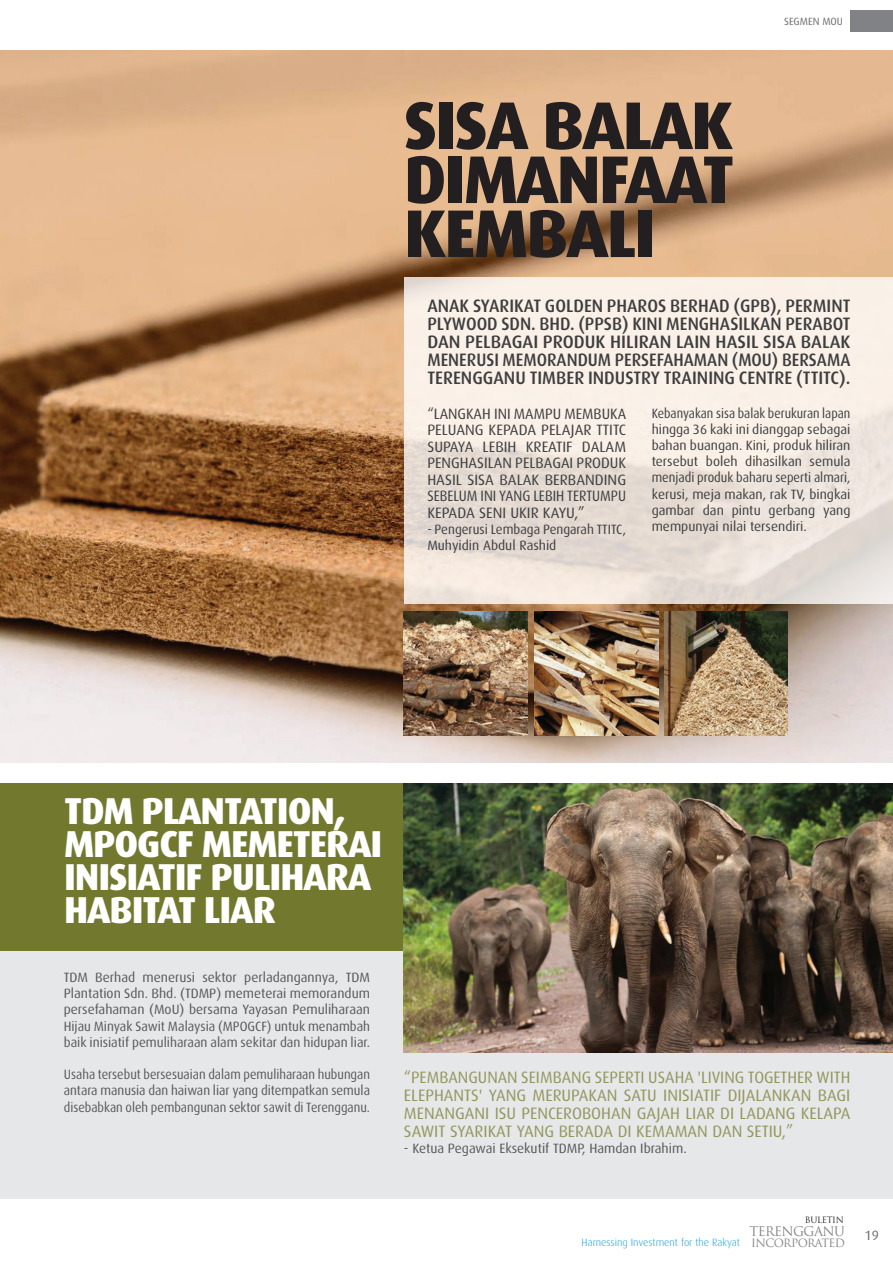
<style>
.page{position:relative;width:893px;height:1263px;background:#fff}
.page>*{position:absolute;margin:0;border:0;box-sizing:border-box;transform-origin:0 0}
.t1{font:800 67.5px/54px "Dax";letter-spacing:-.03em;color:#231f20;text-align:justify}
.t2{font:800 37.5px/33px "Dax";letter-spacing:-.03em;color:#fff}
.t3{font:500 18px/18px "Dax";color:#3e3e3f;text-align:justify}
.t4{font:16.5px/18px "Dax";color:#94975d;text-align:justify}
.t5{font:15px/16.5px "Dax";color:#3e3e3f;text-align:justify}
.t6{font:13.5px/16.2px "Dax";color:#57585a;text-align:justify}
.t7{font:13.5px/16.2px "Dax";color:#3e3e3f;text-align:justify;scale:.91 1}
.t8{font:13.5px/16.2px "Dax";color:#57585a;text-align:justify;scale:.92 1}
.t9{font:13.5px/16.2px "Dax";color:#3e3e3f;scale:.96 1}
.t10{font:13.5px "Dax";color:#6c6d70}
.t11{font:12.9px "Trajan";letter-spacing:-.05em;color:#808285}
.t12{font:11.1px "Trajan";letter-spacing:-.05em;color:#808285}
.t13{font:300 10.5px "Dax";color:#119fd9}
.t14{font:10.5px "Dax";color:#6c6d70}
.t15{font:8.55px "Trajan";letter-spacing:-.04em;color:#231f20}
</style>
<div class="page">
<div style="left:0;top:930px;width:893px;height:269px;background:#e6e7e9"></div>
<div style="left:0;top:783px;width:593px;height:168px;background:#72792f"></div>
<img style="left:404px;top:783px;width:489px;height:269px">
<img style="left:0;top:50px;width:893px;height:712px">
<svg style="left:404px;top:277px;width:489px;height:327px;background:#f1e7df"></svg>
<img style="left:404px;top:612px;width:124px;height:123px">
<img style="left:534px;top:612px;width:124px;height:123px">
<img style="left:664px;top:612px;width:124px;height:123px">
<div style="left:850px;top:11px;width:43px;height:21px;background:#808285"></div>
<p class="t14" style="left:784px;top:16px;width:60px">SEGMEN MOU</p>
<p class="t1" style="left:404px;top:99px;width:332px">SISA BALAK DIMANFAAT KEMBALI</p>
<p class="t3" style="left:427px;top:297px;width:425px">ANAK SYARIKAT GOLDEN PHAROS BERHAD (GPB), PERMINT PLYWOOD SDN. BHD. (PPSB) KINI MENGHASILKAN PERABOT DAN PELBAGAI PRODUK HILIRAN LAIN HASIL SISA BALAK MENERUSI MEMORANDUM PERSEFAHAMAN (MOU) BERSAMA TERENGGANU TIMBER INDUSTRY TRAINING CENTRE (TTITC).</p>
<p class="t5" style="left:427px;top:405px;width:200px">“LANGKAH INI MAMPU MEMBUKA PELUANG KEPADA PELAJAR TTITC SUPAYA LEBIH KREATIF DALAM PENGHASILAN PELBAGAI PRODUK HASIL SISA BALAK BERBANDING SEBELUM INI YANG LEBIH TERTUMPU KEPADA SENI UKIR KAYU,”</p>
<p class="t9" style="left:427px;top:521px;width:209px">- Pengerusi Lembaga Pengarah TTITC,<br>Muhyidin Abdul Rashid</p>
<p class="t7" style="left:652px;top:405px;width:220px">Kebanyakan sisa balak berukuran lapan hingga 36 kaki ini dianggap sebagai bahan buangan. Kini, produk hiliran tersebut boleh dihasilkan semula menjadi produk baharu seperti almari, kerusi, meja makan, rak TV, bingkai gambar dan pintu gerbang yang mempunyai nilai tersendiri.</p>
<p class="t2" style="left:64px;top:794px;width:320px">TDM PLANTATION,<br>MPOGCF MEMETERAI<br>INISIATIF PULIHARA<br>HABITAT LIAR</p>
<p class="t6" style="left:64px;top:969px;width:308px">TDM Berhad menerusi sektor perladangannya, TDM Plantation Sdn. Bhd. (TDMP) memeterai memorandum persefahaman (MoU) bersama Yayasan Pemuliharaan Hijau Minyak Sawit Malaysia (MPOGCF) untuk menambah baik inisiatif pemuliharaan alam sekitar dan hidupan liar.</p>
<p class="t8" style="left:64px;top:1066px;width:334px">Usaha tersebut bersesuaian dalam pemuliharaan hubungan antara manusia dan haiwan liar yang ditempatkan semula disebabkan oleh pembangunan sektor sawit di Terengganu.</p>
<p class="t4" style="left:404px;top:1068px;width:448px">“PEMBANGUNAN SEIMBANG SEPERTI USAHA 'LIVING TOGETHER WITH ELEPHANTS' YANG MERUPAKAN SATU INISIATIF DIJALANKAN BAGI MENANGANI ISU PENCEROBOHAN GAJAH LIAR DI LADANG KELAPA SAWIT SYARIKAT YANG BERADA DI KEMAMAN DAN SETIU,”</p>
<p class="t6" style="left:404px;top:1140px;width:284px">- Ketua Pegawai Eksekutif TDMP, Hamdan Ibrahim.</p>
<p class="t13" style="left:582px;top:1236px;width:160px">Harnessing Investment for the Rakyat</p>
<p class="t15" style="left:805px;top:1215px;width:41px">BULETIN</p>
<p class="t11" style="left:749px;top:1224px;width:97px">TERENGGANU</p>
<p class="t12" style="left:751px;top:1236px;width:95px">INCORPORATED</p>
<p class="t10" style="left:865px;top:1228px;width:16px">19</p>
</div>
